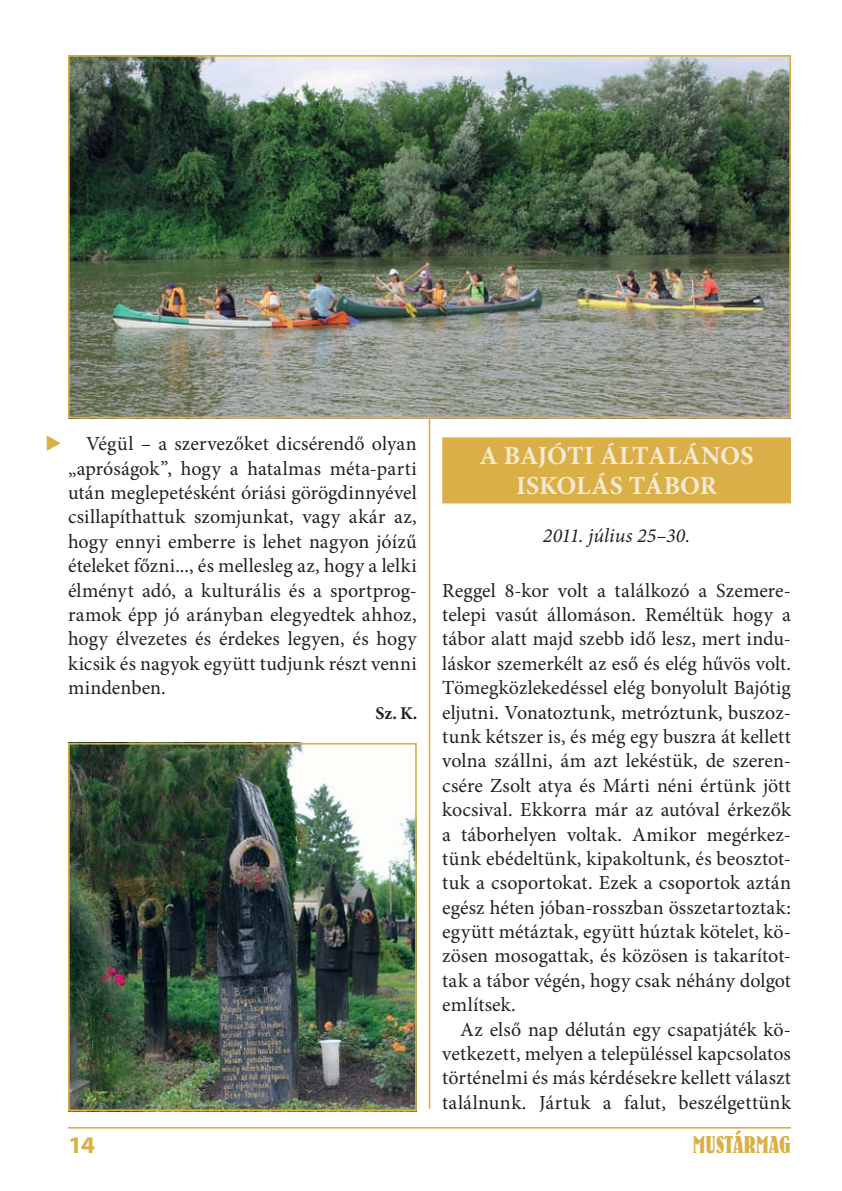
<style>
.page{position:relative;width:842px;height:1191px;background:#fff}
.page>*{position:absolute;margin:0;border:0;box-sizing:border-box;transform-origin:0 0}
.t1{font:700 26px/30px "Minion Pro";color:#f5ead4;text-align:center}
.t2{font:24px "H Bernhard Condensed Bold";letter-spacing:.005em;color:#dbaf47}
.t3{font:700 semi-expanded 24px "Myriad Pro";color:#dbaf47}
.t4{font:20px/24.4px "Minion Pro";letter-spacing:.01em;color:#231f20;text-align:justify}
.t5{font:italic 20px "Minion Pro";color:#231f20}
.t6{font:20px "European Pi Three";color:#dbaf47}
.t7{font:700 18px "Minion Pro";color:#231f20}
</style>
<div class="page">
<hr style="left:68px;top:1127px;width:723px;height:1px;background:#dbaf47">
<div style="left:442px;top:437px;width:349px;height:66px;background:#dbaf47"></div>
<hr style="left:429px;top:70px;width:1px;height:1038px;background:#dbaf47">
<img style="left:71px;top:58px;width:717px;height:357px">
<div style="left:68px;top:55px;width:723px;height:363px;border:2px solid #dbaf47"></div>
<img style="left:71px;top:746px;width:343px;height:362px">
<div style="left:68px;top:743px;width:349px;height:368px;border:2px solid #dbaf47"></div>
<p class="t6" style="left:45px;top:430px;width:18px">-</p>
<p class="t4" style="left:68px;top:433px;width:350px;text-indent:18px">Végül – a szervezőket dicsérendő olyan „apróságok”, hogy a hatalmas méta-parti után meglepetésként óriási görögdinnyével csillapíthattuk szomjunkat, vagy akár az, hogy ennyi emberre is lehet nagyon jóízű ételeket főzni..., és mellesleg az, hogy a lelki élményt adó, a kulturális és a sportprog&shy;ramok épp jó arányban elegyedtek ahhoz, hogy élvezetes és érdekes legyen, és hogy kicsik és nagyok együtt tudjunk részt venni mindenben.</p>
<p class="t7" style="left:375px;top:705px;width:44px">Sz. K.</p>
<h1 class="t1" style="left:480px;top:443px;width:275px">A BAJÓTI ÁLTALÁNOS<br>ISKOLÁS TÁBOR</h1>
<p class="t5" style="left:543px;top:528px;width:149px">2011. július 25–30.</p>
<p class="t4" style="left:442px;top:580px;width:350px">Reggel 8-kor volt a találkozó a Szemere&shy;telepi vasút állomáson. Reméltük hogy a tábor alatt majd szebb idő lesz, mert indu&shy;láskor szemerkélt az eső és elég hűvös volt.<br>Tömegközlekedéssel elég bonyolult Bajótig eljutni. Vonatoztunk, metróztunk, buszoz&shy;tunk kétszer is, és még egy buszra át kellett volna szállni, ám azt lekéstük, de szeren&shy;csére Zsolt atya és Márti néni értünk jött kocsival. Ekkorra már az autóval érkezők a táborhelyen voltak. Amikor megérkez&shy;tünk ebédeltünk, kipakoltunk, és beosztot&shy;tuk a csoportokat. Ezek a csoportok aztán egész héten jóban-rosszban összetartoztak: együtt métáztak, együtt húztak kötelet, kö&shy;zösen mosogattak, és közösen is takarítot&shy;tak a tábor végén, hogy csak néhány dolgot említsek.</p>
<p class="t4" style="left:442px;top:1018px;width:350px;text-indent:18px">Az első nap délután egy csapatjáték kö&shy;vetkezett, melyen a településsel kapcsolatos történelmi és más kérdésekre kellett választ találnunk. Jártuk a falut, beszélgettünk</p>
<p class="t3" style="left:68px;top:1135px;width:29px">14</p>
<p class="t2" style="left:693px;top:1135px;width:100px">MUSTÁRMAG</p>
</div>
